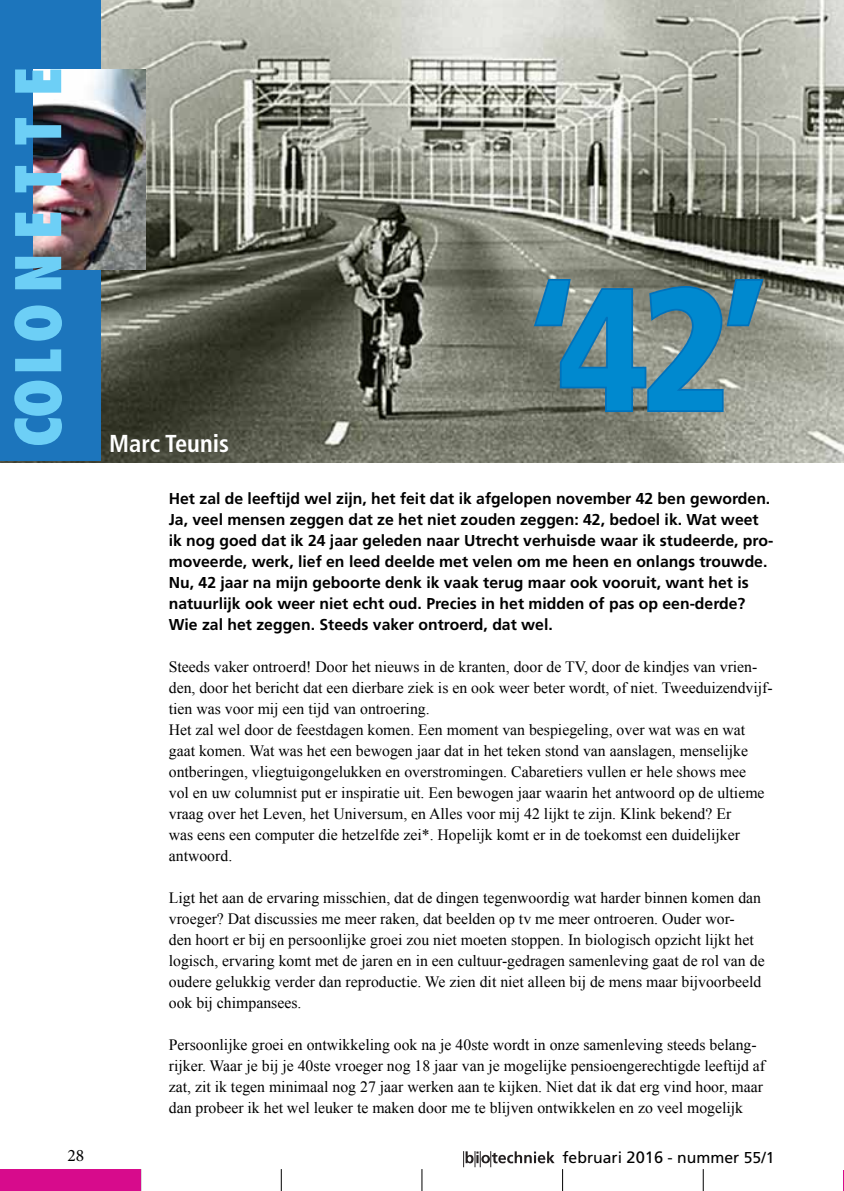
<style>
.page{position:relative;width:844px;height:1191px;background:#fff}
.page>*{position:absolute;margin:0;border:0;box-sizing:border-box;transform-origin:0 0}
.t1{font:900 condensed 175px "Frutiger";color:#0089cf}
.t2{font:700 condensed 24.5px "Frutiger";color:#fff}
.t3{font:17.5px "Minion Pro";color:#000}
.t4{font:15.75px/21px "Times New Roman";color:#000}
.t5{font:700 15.75px/21px "Frutiger";color:#000}
.t6{font:15.75px "Frutiger";color:#000}
.s1{font-size:16.45px}
</style>
<div class="page">
<svg style="left:281px;top:1169px;width:1px;height:22px"></svg>
<svg style="left:421px;top:1169px;width:1px;height:22px"></svg>
<svg style="left:562px;top:1169px;width:1px;height:22px"></svg>
<svg style="left:702px;top:1169px;width:1px;height:22px"></svg>
<svg style="left:463px;top:1151px;width:91px;height:16px"></svg>
<div style="left:0;top:1169px;width:141px;height:22px;background:#d70b8c"></div>
<img style="left:0;top:0;width:843px;height:462px">
<div style="left:0;top:0;width:100px;height:461px;background:#1c75bc"></div>
<img style="left:33px;top:70px;width:112px;height:199px">
<svg style="left:14px;top:380px;width:48px;height:65px"></svg>
<svg style="left:15px;top:349px;width:46px;height:22px"></svg>
<svg style="left:14px;top:305px;width:48px;height:36px"></svg>
<svg style="left:15px;top:257px;width:46px;height:32px"></svg>
<svg style="left:15px;top:213px;width:46px;height:23px"></svg>
<svg style="left:15px;top:166px;width:46px;height:26px"></svg>
<svg style="left:15px;top:118px;width:46px;height:26px"></svg>
<svg style="left:15px;top:69px;width:46px;height:24px"></svg>
<svg style="left:532px;top:278px;width:232px;height:135px;background:#828c84"></svg>
<h2 class="t2" style="left:109px;top:429px;width:121px">Marc Teunis</h2>
<h1 class="t1" style="left:529px;top:245px;width:239px">‘42’</h1>
<p class="t5" style="left:169px;top:488px;width:605px">Het zal de leeftijd wel zijn, het feit dat ik afgelopen november 42 ben geworden.<br>Ja, veel mensen zeggen dat ze het niet zouden zeggen: 42, bedoel ik. Wat weet ik nog goed dat ik 24 jaar geleden naar Utrecht verhuisde waar ik studeerde, pro&shy;moveerde, werk, lief en leed deelde met velen om me heen en onlangs trouwde.<br>Nu, 42 jaar na mijn geboorte denk ik vaak terug maar ook vooruit, want het is natuurlijk ook weer niet echt oud. Precies in het midden of pas op een-derde?<br>Wie zal het zeggen. Steeds vaker ontroerd, dat wel.</p>
<p class="t4" style="left:169px;top:656px;width:605px">Steeds vaker ontroerd! Door het nieuws in de kranten, door de TV, door de kindjes van vrien&shy;den, door het bericht dat een dierbare ziek is en ook weer beter wordt, of niet. Tweeduizendvijf&shy;tien was voor mij een tijd van ontroering.<br>Het zal wel door de feestdagen komen. Een moment van bespiegeling, over wat was en wat gaat komen. Wat was het een bewogen jaar dat in het teken stond van aanslagen, menselijke ontberingen, vliegtuigongelukken en overstromingen. Cabaretiers vullen er hele shows mee<br>vol en uw columnist put er inspiratie uit. Een bewogen jaar waarin het antwoord op de ultieme vraag over het Leven, het Universum, en Alles voor mij 42 lijkt te zijn. Klink bekend? Er<br>was eens een computer die hetzelfde zei*. Hopelijk komt er in de toekomst een duidelijker antwoord.</p>
<p class="t4" style="left:169px;top:887px;width:597px">Ligt het aan de ervaring misschien, dat de dingen tegenwoordig wat harder binnen komen dan vroeger? Dat discussies me meer raken, dat beelden op tv me meer ontroeren. Ouder wor-<br>den hoort er bij en persoonlijke groei zou niet moeten stoppen. In biologisch opzicht lijkt het logisch, ervaring komt met de jaren en in een cultuur-gedragen samenleving gaat de rol van de oudere gelukkig verder dan reproductie. We zien dit niet alleen bij de mens maar bijvoorbeeld ook bij chimpansees.</p>
<p class="t4" style="left:169px;top:1034px;width:597px">Persoonlijke groei en ontwikkeling ook na je 40ste wordt in onze samenleving steeds belang&shy;rijker. Waar je bij je 40ste vroeger nog 18 jaar van je mogelijke pensioengerechtigde leeftijd af zat, zit ik tegen minimaal nog 27 jaar werken aan te kijken. Niet dat ik dat erg vind hoor, maar dan probeer ik het wel leuker te maken door me te blijven ontwikkelen en zo veel mogelijk</p>
<p class="t3" style="left:67px;top:1143px;width:18px">28</p>
<p class="t6" style="left:562px;top:1148px;width:213px">februari <span class="s1">2016</span> - nummer 55/1</p>
</div>
